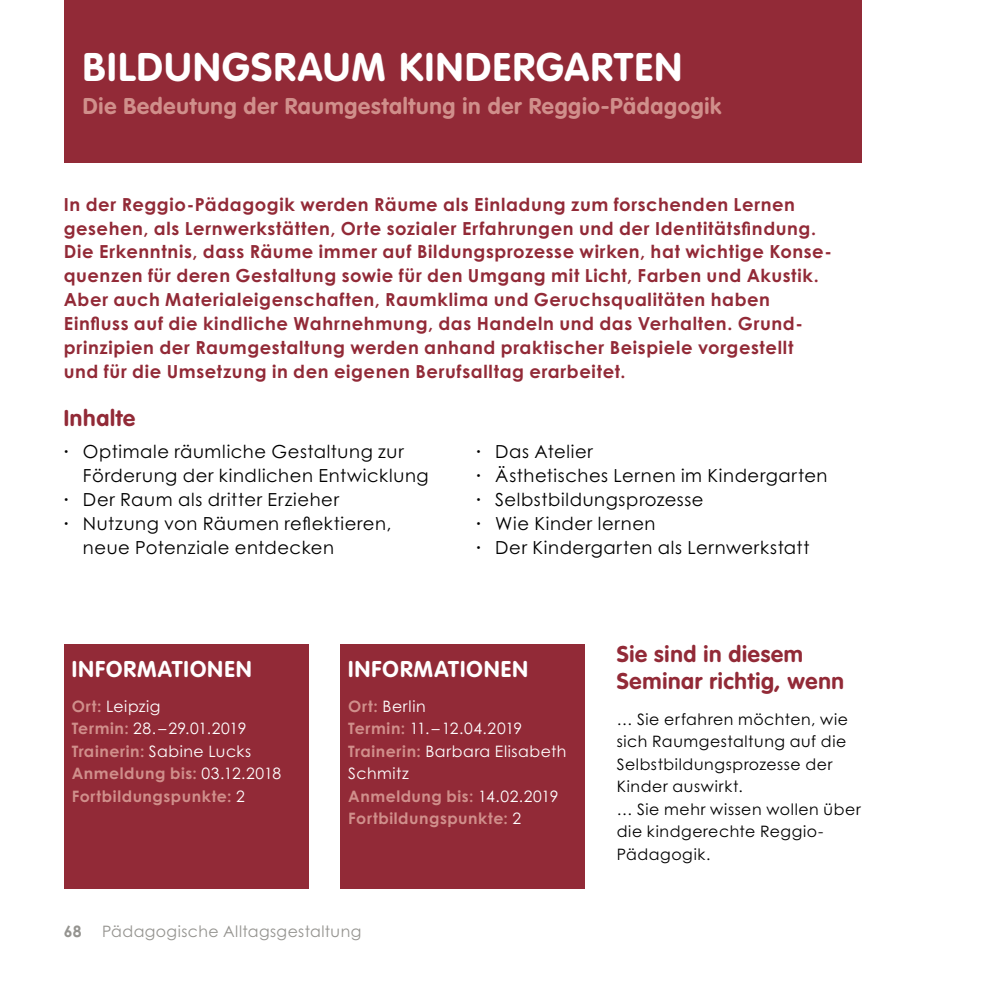
<style>
.page{position:relative;width:989px;height:989px;background:#fff}
.page>*{position:absolute;margin:0;border:0;box-sizing:border-box;transform-origin:0 0}
.t1{font:700 39.38px "VAG Rounded";letter-spacing:.04em;color:#fff}
.t2{font:700 22.5px "VAG Rounded";letter-spacing:.03em;color:#d08f8b}
.t3{font:700 22.5px/27px "VAG Rounded";letter-spacing:.035em;color:#922a37}
.t4{font:700 22.5px "VAG Rounded";letter-spacing:.05em;color:#fff}
.t5{font:700 18px/23.8px "Century Gothic Pro";letter-spacing:.035em;color:#922a37}
.t6{font:18px/23.8px "Century Gothic Pro";letter-spacing:.035em;color:#000}
.t7{font:15.75px/22.5px "Century Gothic Pro";letter-spacing:.04em;color:#000}
.t8{font:15.75px/22.5px "Century Gothic Pro";letter-spacing:.035em;color:#fff}
.t9{font:700 15.75px/22.5px "Century Gothic Pro";letter-spacing:.035em;color:#d08f8b}
.t10{font:15.75px "Century Gothic Pro";letter-spacing:.025em;color:#959490}
.t11{font:700 15.75px "Century Gothic Pro";color:#959490}
.s1{font-weight:700}
.s2{font-weight:400;color:#fff}
.s3{font-weight:700;color:#d08f8b}
</style>
<div class="page">
<div style="left:64px;top:644px;width:244px;height:244px;background:#922a37"></div>
<div style="left:340px;top:644px;width:245px;height:244px;background:#922a37"></div>
<div style="left:64px;top:0;width:797px;height:163px;background:#922a37"></div>
<h1 class="t1" style="left:83px;top:44px;width:600px">BILDUNGSRAUM KINDERGARTEN</h1>
<p class="t2" style="left:83px;top:93px;width:640px">Die Bedeutung der Raumgestaltung in der Reggio-Pädagogik</p>
<p class="t5" style="left:64px;top:192px;width:766px">In der Reggio-Pädagogik werden Räume als Einladung zum forschenden Lernen gesehen, als Lernwerkstätten, Orte sozialer Erfahrungen und der Identitätsfindung.<br>Die Erkenntnis, dass Räume immer auf Bildungsprozesse wirken, hat wichtige Konse&shy;quenzen für deren Gestaltung sowie für den Umgang mit Licht, Farben und Akustik.<br>Aber auch Materialeigenschaften, Raumklima und Geruchsqualitäten haben Einfluss auf die kindliche Wahrnehmung, das Handeln und das Verhalten. Grund&shy;prinzipien der Raumgestaltung werden anhand praktischer Beispiele vorgestellt und für die Umsetzung in den eigenen Berufsalltag erarbeitet.</p>
<p class="t3" style="left:64px;top:405px;width:73px">Inhalte</p>
<p class="t6" style="left:64px;top:439px;width:341px"><span class="s1">·</span> Optimale räumliche Gestaltung zur</p>
<p class="t6" style="left:83px;top:463px;width:347px">Förderung der kindlichen Entwicklung</p>
<p class="t6" style="left:64px;top:487px;width:277px"><span class="s1">·</span> Der Raum als dritter Erzieher</p>
<p class="t6" style="left:64px;top:511px;width:329px"><span class="s1">·</span> Nutzung von Räumen reflektieren,</p>
<p class="t6" style="left:83px;top:535px;width:252px">neue Potenziale entdecken</p>
<p class="t6" style="left:476px;top:439px;width:353px"><span class="s1">·</span> Das Atelier<br><span class="s1">·</span> Ästhetisches Lernen im Kindergarten <span class="s1">·</span> Selbstbildungsprozesse<br><span class="s1">·</span> Wie Kinder lernen<br><span class="s1">·</span> Der Kindergarten als Lernwerkstatt</p>
<p class="t4" style="left:72px;top:656px;width:181px">INFORMATIONEN</p>
<p class="t9" style="left:72px;top:694px;width:211px">Ort: <span class="s2">Leipzig<br></span>Termin: <span class="s2">28.–29.01.2019<br></span>Trainerin: <span class="s2">Sabine Lucks<br></span>Anmeldung bis: <span class="s2">03.12.2018<br></span>Fortbildungspunkte: <span class="s2">2</span></p>
<p class="t4" style="left:348px;top:655px;width:181px">INFORMATIONEN</p>
<p class="t8" style="left:348px;top:694px;width:220px"><span class="s3">Ort:</span> Berlin<br><span class="s3">Termin:</span> 11.–12.04.2019<br><span class="s3">Trainerin:</span> Barbara Elisabeth<br>Schmitz<br><span class="s3">Anmeldung bis:</span> 14.02.2019<br><span class="s3">Fortbildungspunkte:</span> 2</p>
<p class="t11" style="left:64px;top:921px;width:19px">68</p>
<p class="t10" style="left:102px;top:921px;width:261px">Pädagogische Alltagsgestaltung</p>
<p class="t3" style="left:617px;top:641px;width:229px">Sie sind in diesem<br>Seminar richtig, wenn</p>
<p class="t7" style="left:617px;top:707px;width:245px">… Sie erfahren möchten, wie sich Raumgestaltung auf die<br>Selbstbildungsprozesse der<br>Kinder auswirkt.<br>… Sie mehr wissen wollen über die kindgerechte Reggio-<br>Pädagogik.</p>
</div>
